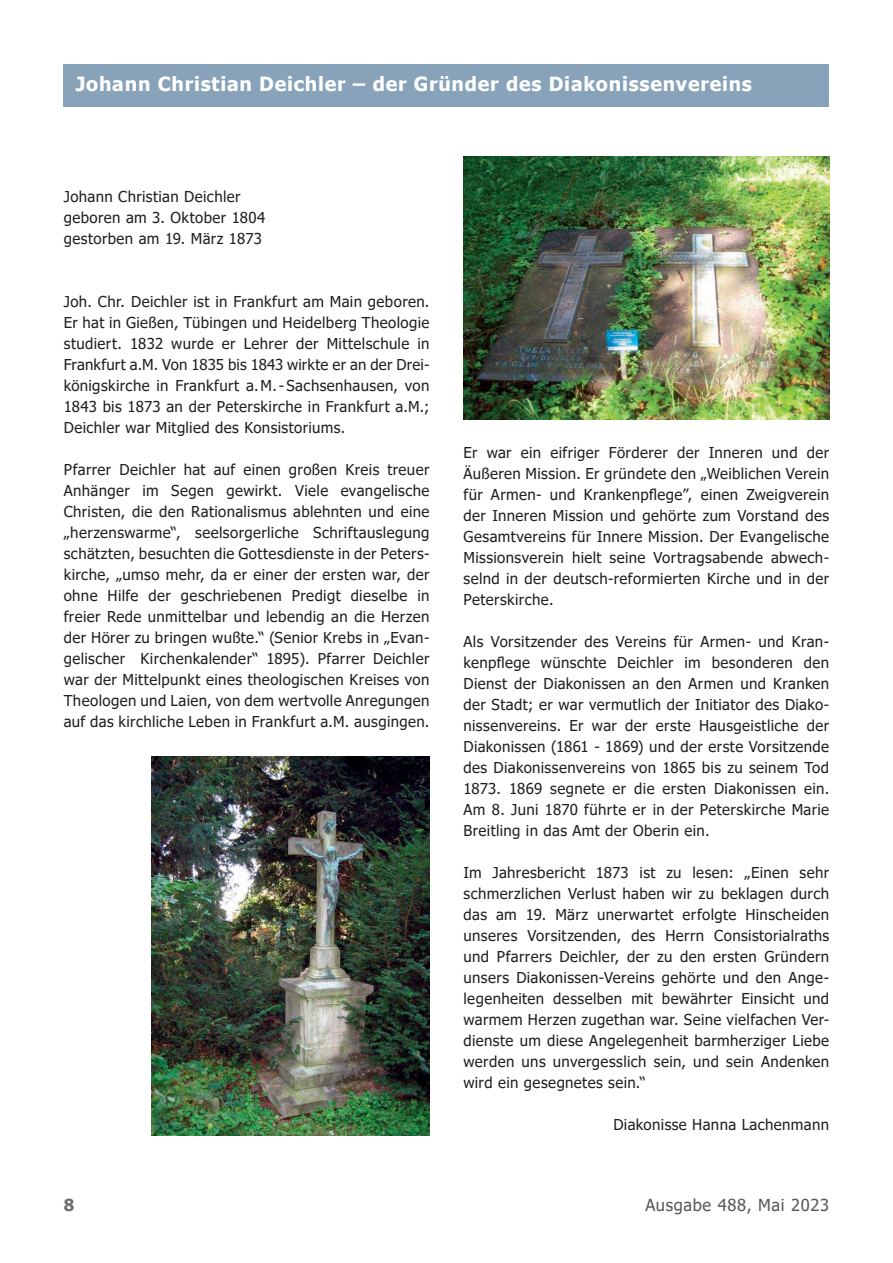
<style>
.page{position:relative;width:893px;height:1263px;background:#fff}
.page>*{position:absolute;margin:0;border:0;box-sizing:border-box;transform-origin:0 0}
.t1{font:700 19.5px "Tahoma";letter-spacing:.04em;color:#fff}
.t2{font:16.5px "Tahoma";letter-spacing:.04em;color:#57585a}
.t3{font:700 16.5px "Tahoma";color:#6c6d70}
.t4{font:15px/21px "Tahoma";letter-spacing:.025em;color:#231f20;text-align:justify}
</style>
<div class="page">
<img style="left:151px;top:757px;width:278px;height:378px">
<img style="left:463px;top:156px;width:366px;height:264px">
<div style="left:64px;top:64px;width:765px;height:42px;background:#88a3b9"></div>
<h1 class="t1" style="left:76px;top:70px;width:678px">Johann Christian Deichler – der Gründer des Diakonissenvereins</h1>
<p class="t4" style="left:64px;top:187px;width:203px;text-align:left">Johann Christian Deichler geboren am 3. Oktober 1804 gestorben am 19. März 1873</p>
<p class="t4" style="left:64px;top:292px;width:367px">Joh. Chr. Deichler ist in Frankfurt am Main geboren.<br>Er hat in Gießen, Tübingen und Heidelberg Theologie studiert. 1832 wurde er Lehrer der Mittelschule in Frankfurt a.M. Von 1835 bis 1843 wirkte er an der Drei&shy;königskirche in Frankfurt a. M. - Sachsenhausen, von 1843 bis 1873 an der Peterskirche in Frankfurt a.M.; Deichler war Mitglied des Konsistoriums.</p>
<p class="t4" style="left:64px;top:460px;width:367px">Pfarrer Deichler hat auf einen großen Kreis treuer Anhänger im Segen gewirkt. Viele evangelische Christen, die den Rationalismus ablehnten und eine „herzenswarme“, seelsorgerliche Schriftauslegung schätzten, besuchten die Gottesdienste in der Peters&shy;kirche, „umso mehr, da er einer der ersten war, der ohne Hilfe der geschriebenen Predigt dieselbe in freier Rede unmittelbar und lebendig an die Herzen der Hörer zu bringen wußte.“ (Senior Krebs in „Evan&shy;gelischer Kirchenkalender“ 1895). Pfarrer Deichler war der Mittelpunkt eines theologischen Kreises von Theologen und Laien, von dem wertvolle Anregungen auf das kirchliche Leben in Frankfurt a.M. ausgingen.</p>
<p class="t4" style="left:463px;top:443px;width:367px">Er war ein eifriger Förderer der Inneren und der Äußeren Mission. Er gründete den „Weiblichen Verein für Armen- und Krankenpflege”, einen Zweigverein der Inneren Mission und gehörte zum Vorstand des Gesamtvereins für Innere Mission. Der Evangelische Missionsverein hielt seine Vortragsabende abwech&shy;selnd in der deutsch-reformierten Kirche und in der Peterskirche.</p>
<p class="t4" style="left:463px;top:632px;width:367px">Als Vorsitzender des Vereins für Armen- und Kran&shy;kenpflege wünschte Deichler im besonderen den Dienst der Diakonissen an den Armen und Kranken der Stadt; er war vermutlich der Initiator des Diako&shy;nissenvereins. Er war der erste Hausgeistliche der Diakonissen (1861 - 1869) und der erste Vorsitzende des Diakonissenvereins von 1865 bis zu seinem Tod 1873. 1869 segnete er die ersten Diakonissen ein.<br>Am 8. Juni 1870 führte er in der Peterskirche Marie Breitling in das Amt der Oberin ein.</p>
<p class="t4" style="left:463px;top:863px;width:367px">Im Jahresbericht 1873 ist zu lesen: „Einen sehr schmerzlichen Verlust haben wir zu beklagen durch das am 19. März unerwartet erfolgte Hinscheiden unseres Vorsitzenden, des Herrn Consistorialraths und Pfarrers Deichler, der zu den ersten Gründern unsers Diakonissen-Vereins gehörte und den Ange&shy;legenheiten desselben mit bewährter Einsicht und warmem Herzen zugethan war. Seine vielfachen Ver&shy;dienste um diese Angelegenheit barmherziger Liebe werden uns unvergesslich sein, und sein Andenken wird ein gesegnetes sein.“</p>
<p class="t4" style="left:613px;top:1115px;width:217px">Diakonisse Hanna Lachenmann</p>
<p class="t3" style="left:64px;top:1194px;width:12px">8</p>
<p class="t2" style="left:645px;top:1194px;width:185px">Ausgabe 488, Mai 2023</p>
</div>
